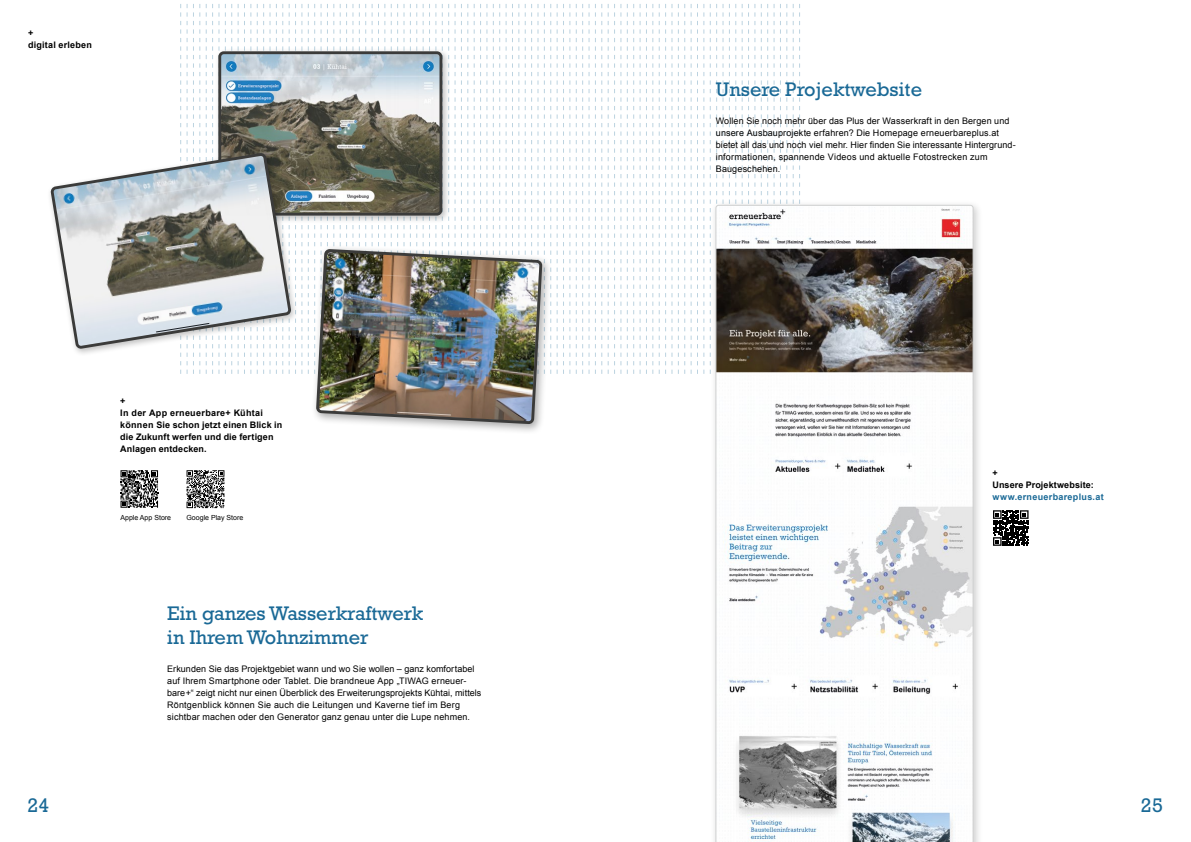
<style>
.page{position:relative;width:1191px;height:842px;background:#fff}
.page>*{position:absolute;margin:0;border:0;box-sizing:border-box;transform-origin:0 0}
.t1{font:20px/24px "Rockwell Std";color:#1a6996}
.t2{font:9px/12px "Arial";letter-spacing:.015em;color:#000}
.t3{font:700 9px/12px "Arial";letter-spacing:.015em;color:#000}
.t4{font:700 9px "Arial";letter-spacing:.035em;color:#1a6996}
.t5{font:7px "Arial";color:#000}
</style>
<div class="page">
<svg style="left:180px;top:4px;width:1px;height:370px"></svg>
<svg style="left:187px;top:4px;width:7px;height:370px"></svg>
<svg style="left:200px;top:4px;width:13px;height:370px"></svg>
<svg style="left:219px;top:4px;width:13px;height:370px"></svg>
<svg style="left:238px;top:4px;width:7px;height:370px"></svg>
<svg style="left:251px;top:4px;width:13px;height:370px"></svg>
<svg style="left:270px;top:4px;width:7px;height:370px"></svg>
<svg style="left:283px;top:4px;width:13px;height:370px"></svg>
<svg style="left:302px;top:4px;width:13px;height:370px"></svg>
<svg style="left:321px;top:4px;width:7px;height:240px"></svg>
<svg style="left:334px;top:4px;width:13px;height:240px"></svg>
<svg style="left:353px;top:4px;width:13px;height:240px"></svg>
<svg style="left:372px;top:4px;width:7px;height:240px"></svg>
<svg style="left:385px;top:4px;width:13px;height:240px"></svg>
<svg style="left:404px;top:4px;width:13px;height:240px"></svg>
<svg style="left:423px;top:4px;width:7px;height:240px"></svg>
<svg style="left:436px;top:4px;width:13px;height:240px"></svg>
<svg style="left:455px;top:4px;width:13px;height:240px"></svg>
<svg style="left:474px;top:4px;width:7px;height:240px"></svg>
<svg style="left:487px;top:4px;width:13px;height:240px"></svg>
<svg style="left:506px;top:4px;width:13px;height:240px"></svg>
<svg style="left:525px;top:4px;width:7px;height:240px"></svg>
<svg style="left:538px;top:4px;width:13px;height:240px"></svg>
<svg style="left:557px;top:4px;width:7px;height:370px"></svg>
<svg style="left:570px;top:4px;width:13px;height:370px"></svg>
<svg style="left:589px;top:4px;width:13px;height:370px"></svg>
<svg style="left:608px;top:4px;width:7px;height:370px"></svg>
<svg style="left:621px;top:4px;width:13px;height:370px"></svg>
<svg style="left:640px;top:4px;width:13px;height:370px"></svg>
<svg style="left:659px;top:4px;width:7px;height:370px"></svg>
<svg style="left:672px;top:4px;width:13px;height:370px"></svg>
<svg style="left:691px;top:4px;width:13px;height:370px"></svg>
<svg style="left:710px;top:4px;width:7px;height:196px"></svg>
<svg style="left:723px;top:4px;width:13px;height:196px"></svg>
<svg style="left:742px;top:4px;width:13px;height:196px"></svg>
<svg style="left:761px;top:4px;width:7px;height:196px"></svg>
<svg style="left:774px;top:4px;width:13px;height:196px"></svg>
<svg style="left:793px;top:4px;width:7px;height:196px"></svg>
<div style="left:214px;top:47px;width:236px;height:177px;background:#000;opacity:.25"></div>
<img style="left:222px;top:55px;width:216px;height:157px">
<div style="left:218px;top:51px;width:224px;height:165px;border:3px solid #3b3b3a;border-radius:4px"></div>
<div style="left:47px;top:149px;width:252px;height:208px;background:#000;opacity:.25"></div>
<svg style="left:52px;top:152px;width:240px;height:197px"></svg>
<div style="left:710px;top:200px;width:273px;height:642px;background:#000;opacity:.2"></div>
<svg style="left:716px;top:205px;width:257px;height:637px"></svg>
<div style="left:311px;top:244px;width:242px;height:191px;background:#000;opacity:.34"></div>
<img style="left:314px;top:248px;width:230px;height:178px">
<svg style="left:993px;top:510px;width:35px;height:36px"></svg>
<svg style="left:186px;top:470px;width:38px;height:38px"></svg>
<svg style="left:120px;top:470px;width:38px;height:38px"></svg>
<p class="t3" style="left:28px;top:27px;width:65px">+<br>digital erleben</p>
<p class="t3" style="left:120px;top:395px;width:163px">+<br>In der App erneuerbare+ Kühtai können Sie schon jetzt einen Blick in die Zukunft werfen und die fertigen<br>Anlagen entdecken.</p>
<p class="t5" style="left:120px;top:513px;width:52px">Apple App Store</p>
<p class="t5" style="left:186px;top:513px;width:58px">Google Play Store</p>
<h1 class="t1" style="left:167px;top:601px;width:257px">Ein ganzes Wasserkraftwerk in Ihrem Wohnzimmer</h1>
<p class="t2" style="left:167px;top:663px;width:316px">Erkunden Sie das Projektgebiet wann und wo Sie wollen – ganz komfortabel auf Ihrem Smartphone oder Tablet. Die brandneue App „TIWAG erneuer&shy;bare+“ zeigt nicht nur einen Überblick des Erweiterungsprojekts Kühtai, mittels Röntgenblick können Sie auch die Leitungen und Kaverne tief im Berg sichtbar machen oder den Generator ganz genau unter die Lupe nehmen.</p>
<h1 class="t1" style="left:716px;top:77px;width:208px">Unsere Projektwebsite</h1>
<p class="t2" style="left:716px;top:115px;width:301px">Wollen Sie noch mehr über das Plus der Wasserkraft in den Bergen und unsere Ausbauprojekte erfahren? Die Homepage erneuerbareplus.at bietet all das und noch viel mehr. Hier finden Sie interessante Hintergrund&shy;informationen, spannende Videos und aktuelle Fotostrecken zum Baugeschehen.</p>
<p class="t3" style="left:992px;top:467px;width:103px">+<br>Unsere Projektwebsite:</p>
<p class="t4" style="left:992px;top:491px;width:113px">www.erneuerbareplus.at</p>
<h1 class="t1" style="left:27px;top:793px;width:24px">24</h1>
<h1 class="t1" style="left:1140px;top:793px;width:24px">25</h1>
</div>
